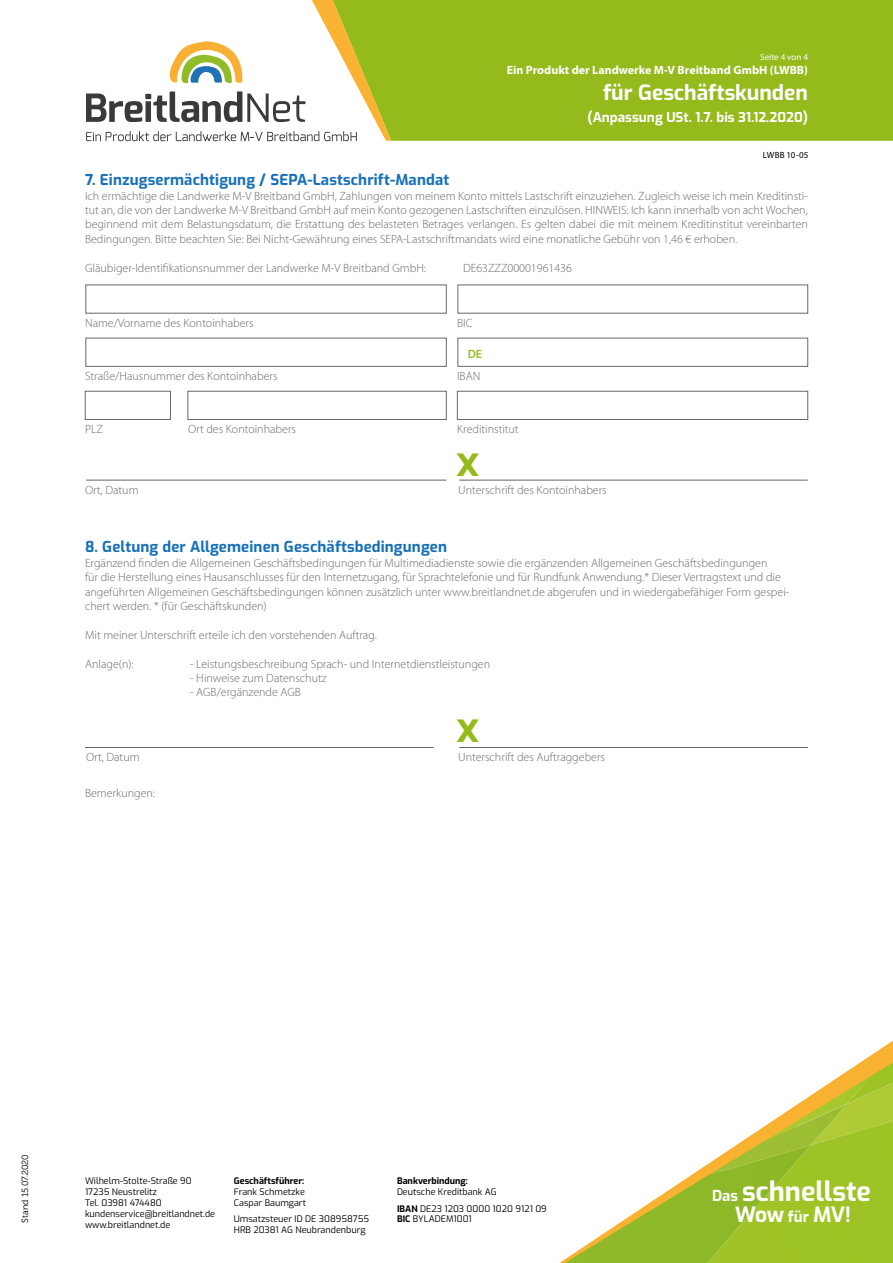
<style>
.page{position:relative;width:893px;height:1263px;background:#fff}
.page>*{position:absolute;margin:0;border:0;box-sizing:border-box;transform-origin:0 0}
.t1{font:700 42px "Exo";color:#94ba1c}
.t2{font:700 27px "Exo";color:#fff}
.t3{font:700 21px "Exo";color:#fff}
.t4{font:700 15px "Exo";letter-spacing:.01em;color:#1770b8}
.t5{font:700 13.5px "Exo";color:#fff}
.t6{font:300 12px/14.4px "Myriad Pro";color:#65686c;text-align:justify}
.t7{font:700 12px "Myriad Pro";color:#fff}
.t8{font:600 12px "Myriad Pro";color:#94ba1c}
.t9{font:9px/10.8px "Exo";color:#000}
.t10{font:700 9px "Exo";color:#000}
.t11{font:9px "Museo 300";letter-spacing:-.005em;color:#000}
.t12{font:9px "Myriad Pro";color:#fff}
.t13{font:9px "Myriad Pro";letter-spacing:.01em;color:#000}
.s1{font-weight:700}
.s2{font-size:15px}
</style>
<div class="page">
<div style="left:391px;top:0;width:502px;height:141px;background:#94ba1c"></div>
<img style="left:852px;top:1054px;width:41px;height:14px">
<img style="left:847px;top:1068px;width:46px;height:9px">
<img style="left:872px;top:1077px;width:21px;height:40px">
<div style="left:811px;top:1117px;width:82px;height:146px;background:#9ec326"></div>
<img style="left:736px;top:1127px;width:111px;height:48px">
<img style="left:559px;top:1145px;width:252px;height:118px">
<img style="left:799px;top:1075px;width:73px;height:67px">
<img style="left:763px;top:1103px;width:84px;height:39px">
<img style="left:583px;top:1191px;width:70px;height:32px">
<img style="left:653px;top:1147px;width:97px;height:44px">
<img style="left:631px;top:1191px;width:22px;height:10px">
<svg style="left:86px;top:0;width:305px;height:141px"></svg>
<hr style="left:459px;top:480px;width:349px;height:1px;background:#65686c">
<hr style="left:86px;top:480px;width:360px;height:1px;background:#65686c">
<div style="left:85px;top:391px;width:86px;height:29px;border:1px solid #65686c"></div>
<div style="left:188px;top:391px;width:258px;height:29px;border:1px solid #65686c"></div>
<div style="left:457px;top:391px;width:351px;height:29px;border:1px solid #65686c"></div>
<hr style="left:459px;top:747px;width:349px;height:1px;background:#65686c">
<hr style="left:85px;top:747px;width:349px;height:1px;background:#65686c">
<p class="t12" style="left:760px;top:51px;width:49px">Seite 4 von 4</p>
<p class="t7" style="left:507px;top:62px;width:303px">Ein Produkt der Landwerke M-V Breitband GmbH (LWBB)</p>
<h3 class="t3" style="left:603px;top:76px;width:206px">für Geschäftskunden</h3>
<p class="t5" style="left:587px;top:107px;width:222px">(Anpassung USt. 1.7. bis 31.12.2020)</p>
<p class="t13" style="left:763px;top:149px;width:47px">LWBB 10-05</p>
<p class="t4" style="left:85px;top:168px;width:366px">7. Einzugsermächtigung / SEPA-Lastschrift-Mandat</p>
<p class="t6" style="left:85px;top:189px;width:724px">Ich ermächtige die Landwerke M-V Breitband GmbH, Zahlungen von meinem Konto mittels Lastschrift einzuziehen. Zugleich weise ich mein Kreditinsti&shy;tut an, die von der Landwerke M-V Breitband GmbH auf mein Konto gezogenen Lastschriften einzulösen. HINWEIS: Ich kann innerhalb von acht Wochen, beginnend mit dem Belastungsdatum, die Erstattung des belasteten Betrages verlangen. Es gelten dabei die mit meinem Kreditinstitut vereinbarten Bedingungen. Bitte beachten Sie: Bei Nicht-Gewährung eines SEPA-Lastschriftmandats wird eine monatliche Gebühr von 1,46 € erhoben.</p>
<p class="t6" style="left:85px;top:261px;width:342px">Gläubiger-Identifikationsnummer der Landwerke M-V Breitband GmbH:</p>
<p class="t6" style="left:463px;top:261px;width:110px">DE63ZZZ00001961436</p>
<p class="t6" style="left:85px;top:316px;width:170px">Name/Vorname des Kontoinhabers</p>
<p class="t6" style="left:457px;top:316px;width:17px">BIC</p>
<p class="t8" style="left:468px;top:346px;width:16px">DE</p>
<p class="t6" style="left:85px;top:369px;width:194px">Straße/Hausnummer des Kontoinhabers</p>
<p class="t6" style="left:457px;top:369px;width:25px">IBAN</p>
<p class="t6" style="left:85px;top:422px;width:19px">PLZ</p>
<p class="t6" style="left:188px;top:422px;width:109px">Ort des Kontoinhabers</p>
<p class="t6" style="left:457px;top:422px;width:63px">Kreditinstitut</p>
<h1 class="t1" style="left:456px;top:429px;width:24px">x</h1>
<p class="t6" style="left:85px;top:483px;width:55px">Ort, Datum</p>
<p class="t6" style="left:458px;top:483px;width:150px">Unterschrift des Kontoinhabers</p>
<p class="t4" style="left:85px;top:535px;width:363px">8. Geltung der Allgemeinen Geschäftsbedingungen</p>
<p class="t6" style="left:85px;top:556px;width:706px;text-align:left">Ergänzend finden die Allgemeinen Geschäftsbedingungen für Multimediadienste sowie die ergänzenden Allgemeinen Geschäftsbedingungen<br>für die Herstellung eines Hausanschlusses für den Internetzugang, für Sprachtelefonie und für Rundfunk Anwendung.* Dieser Vertragstext und die angeführten Allgemeinen Geschäftsbedingungen können zusätzlich unter www.breitlandnet.de abgerufen und in wiedergabefähiger Form gespei&shy;chert werden. * (für Geschäftskunden)</p>
<p class="t6" style="left:85px;top:628px;width:293px">Mit meiner Unterschrift erteile ich den vorstehenden Auftrag.</p>
<p class="t6" style="left:85px;top:657px;width:50px">Anlage(n):</p>
<p class="t6" style="left:190px;top:657px;width:302px">- Leistungsbeschreibung Sprach- und Internetdienstleistungen</p>
<p class="t6" style="left:190px;top:671px;width:138px">- Hinweise zum Datenschutz</p>
<p class="t6" style="left:190px;top:685px;width:112px">- AGB/ergänzende AGB</p>
<p class="t6" style="left:86px;top:750px;width:55px">Ort, Datum</p>
<p class="t6" style="left:85px;top:786px;width:71px">Bemerkungen:</p>
<h1 class="t1" style="left:456px;top:695px;width:24px">x</h1>
<p class="t6" style="left:458px;top:750px;width:148px">Unterschrift des Auftraggebers</p>
<p class="t11" style="left:20px;top:1222px;width:69px;rotate:-90deg">Stand 15.07.2020</p>
<p class="t10" style="left:234px;top:1174px;width:72px">Geschäftsführer:</p>
<p class="t9" style="left:234px;top:1186px;width:74px">Frank Schmetzke<br>Caspar Baumgart</p>
<p class="t9" style="left:234px;top:1213px;width:137px">Umsatzsteuer ID DE 308958755<br>HRB 20381 AG Neubrandenburg</p>
<p class="t9" style="left:85px;top:1175px;width:132px">Wilhelm-Stolte-Straße 90<br>17235 Neustrelitz<br>Tel. 03981 474480 kundenservice@breitlandnet.de www.breitlandnet.de</p>
<p class="t10" style="left:397px;top:1174px;width:72px">Bankverbindung:</p>
<p class="t9" style="left:397px;top:1183px;width:151px;line-height:16.5px">Deutsche Kreditbank AG<br><span class="s1">IBAN</span> DE23 1203 0000 1020 9121 09</p>
<p class="t9" style="left:397px;top:1213px;width:76px"><span class="s1">BIC</span> BYLADEM1001</p>
<h2 class="t2" style="left:712px;top:1170px;width:160px"><span class="s2">Das</span> schnellste</h2>
<h3 class="t3" style="left:735px;top:1198px;width:117px">Wow <span class="s2">für</span> MV!</h3>
</div>
